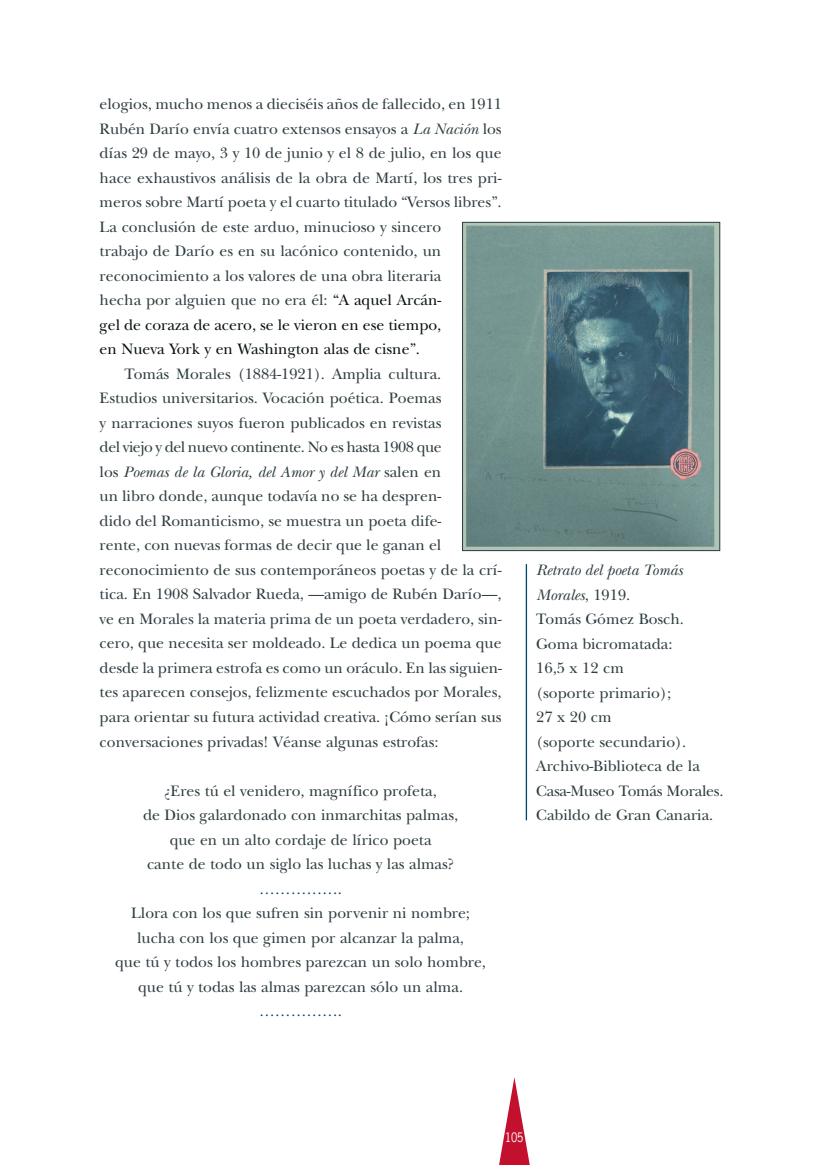
<style>
.page{position:relative;width:819px;height:1165px;background:#fff}
.page>*{position:absolute;margin:0;border:0;box-sizing:border-box;transform-origin:0 0}
.t1{font:15.75px/24.5px "New Baskerville";color:#2e3d41}
.t2{font:15.75px "New Baskerville";color:#00446a}
.t3{font:12.25px "News Gothic";color:#fff;scale:.9 1}
.s1{font-style:italic}
.s2{color:#071010}
</style>
<div class="page">
<svg style="left:462px;top:221px;width:259px;height:944px"></svg>
<p class="t1" style="left:100px;top:92px;width:404px">elogios, mucho menos a dieciséis años de fallecido, en 1911<br>Rubén Darío envía cuatro extensos ensayos a <span class="s1">La Nación</span> los días 29 de mayo, 3 y 10 de junio y el 8 de julio, en los que hace exhaustivos análisis de la obra de Martí, los tres pri&shy;meros sobre Martí poeta y el cuarto titulado “Versos libres”.<br>La conclusión de este arduo, minucioso y sincero<br>trabajo de Darío es en su lacónico contenido, un reconocimiento a los valores de una obra literaria<br>hecha por alguien que no era él: <span class="s2">“A aquel Arcán-<br>gel de coraza de acero, se le vieron en ese tiempo,<br>en Nueva York y en Washington alas de cisne”.</span></p>
<p class="t1" style="left:100px;top:361px;width:404px;text-indent:25px">Tomás Morales (1884-1921). Amplia cultura.<br>Estudios universitarios. Vocación poética. Poemas<br>y narraciones suyos fueron publicados en revistas<br>del viejo y del nuevo continente. No es hasta 1908 que<br>los <span class="s1">Poemas de la Gloria, del Amor y del Mar</span> salen en<br>un libro donde, aunque todavía no se ha despren-<br>dido del Romanticismo, se muestra un poeta dife-<br>rente, con nuevas formas de decir que le ganan el reconocimiento de sus contemporáneos poetas y de la crí&shy;tica. En 1908 Salvador Rueda, —amigo de Rubén Darío—, ve en Morales la materia prima de un poeta verdadero, sin&shy;cero, que necesita ser moldeado. Le dedica un poema que desde la primera estrofa es como un oráculo. En las siguien&shy;tes aparecen consejos, felizmente escuchados por Morales, para orientar su futura actividad creativa. ¡Cómo serían sus conversaciones privadas! Véanse algunas estrofas:</p>
<p class="t1" style="left:143px;top:778px;width:317px;text-align:center">¿Eres tú el venidero, magnífico profeta,<br>de Dios galardonado con inmarchitas palmas, que en un alto cordaje de lírico poeta<br>cante de todo un siglo las luchas y las almas?</p>
<p class="t2" style="left:259px;top:879px;width:84px">…………….</p>
<p class="t1" style="left:115px;top:900px;width:372px;text-align:center">Llora con los que sufren sin porvenir ni nombre; lucha con los que gimen por alcanzar la palma,<br>que tú y todos los hombres parezcan un solo hombre, que tú y todas las almas parezcan sólo un alma.</p>
<p class="t2" style="left:259px;top:1001px;width:84px">…………….</p>
<p class="t1" style="left:536px;top:557px;width:189px"><span class="s1">Retrato del poeta Tomás<br>Morales</span>, 1919.<br>Tomás Gómez Bosch.<br>Goma bicromatada:<br>16,5 x 12 cm<br>(soporte primario);<br>27 x 20 cm<br>(soporte secundario).<br>Archivo-Biblioteca de la<br>Casa-Museo Tomás Morales.<br>Cabildo de Gran Canaria.</p>
<p class="t3" style="left:505px;top:1130px;width:22px">105</p>
</div>
